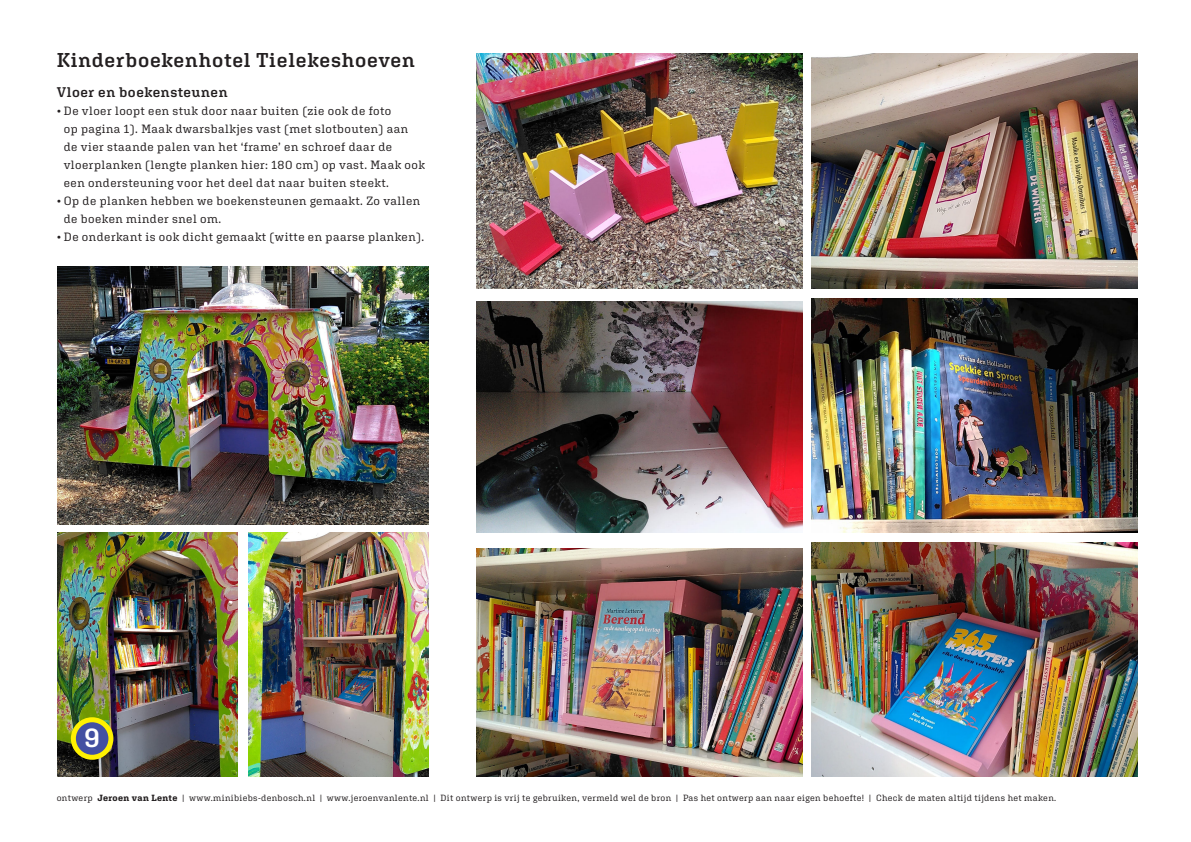
<style>
.page{position:relative;width:1191px;height:842px;background:#fff}
.page>*{position:absolute;margin:0;border:0;box-sizing:border-box;transform-origin:0 0}
._3-PR-Brood{font:600 27px "Aglet Slab";color:#fff}
.t1{font:600 20px "Aglet Slab";letter-spacing:.035em;color:#231f20}
.t2{font:600 14px "Aglet Slab";letter-spacing:.04em;color:#231f20}
.t3{font:12px/18px "Aglet Slab";letter-spacing:.035em;color:#231f20}
.t4{font:9px "Aglet Slab";letter-spacing:.04em;color:#231f20}
.s1{font-weight:700}
</style>
<div class="page">
<img style="left:57px;top:266px;width:372px;height:258px">
<img style="left:476px;top:54px;width:326px;height:234px">
<img style="left:57px;top:533px;width:180px;height:244px">
<img style="left:249px;top:533px;width:180px;height:244px">
<img style="left:811px;top:298px;width:326px;height:234px">
<img style="left:476px;top:549px;width:326px;height:228px">
<img style="left:811px;top:54px;width:326px;height:234px">
<img style="left:476px;top:302px;width:326px;height:230px">
<img style="left:811px;top:542px;width:326px;height:235px">
<div style="left:73px;top:720px;width:38px;height:37px;background:#4350a2;border-radius:50%"></div>
<div style="left:71px;top:717px;width:42px;height:43px;border:5px solid #fff101;border-radius:50%"></div>
<p class="t1" style="left:57px;top:48px;width:360px">Kinderboekenhotel Tielekeshoeven</p>
<p class="t2" style="left:57px;top:84px;width:172px">Vloer en boekensteunen</p>
<p class="t3" style="left:64px;top:102px;width:363px;text-indent:-7px">• De vloer loopt een stuk door naar buiten (zie ook de foto<br>op pagina 1). Maak dwarsbalkjes vast (met slotbouten) aan de vier staande palen van het ‘frame’ en schroef daar de vloerplanken (lengte planken hier: 180 cm) op vast. Maak ook een ondersteuning voor het deel dat naar buiten steekt.</p>
<p class="t3" style="left:64px;top:192px;width:358px;text-indent:-7px">• Op de planken hebben we boekensteunen gemaakt. Zo vallen de boeken minder snel om.</p>
<p class="t3" style="left:57px;top:228px;width:369px">• De onderkant is ook dicht gemaakt (witte en paarse planken).</p>
<p class="_3-PR-Brood" style="left:84px;top:721px;width:17px">9</p>
<p class="t4" style="left:57px;top:792px;width:1001px">ontwerp <span class="s1">Jeroen van Lente</span> | www.minibiebs-denbosch.nl | www.jeroenvanlente.nl | Dit ontwerp is vrij te gebruiken, vermeld wel de bron | Pas het ontwerp aan naar eigen behoefte! | Check de maten altijd tijdens het maken.</p>
</div>
